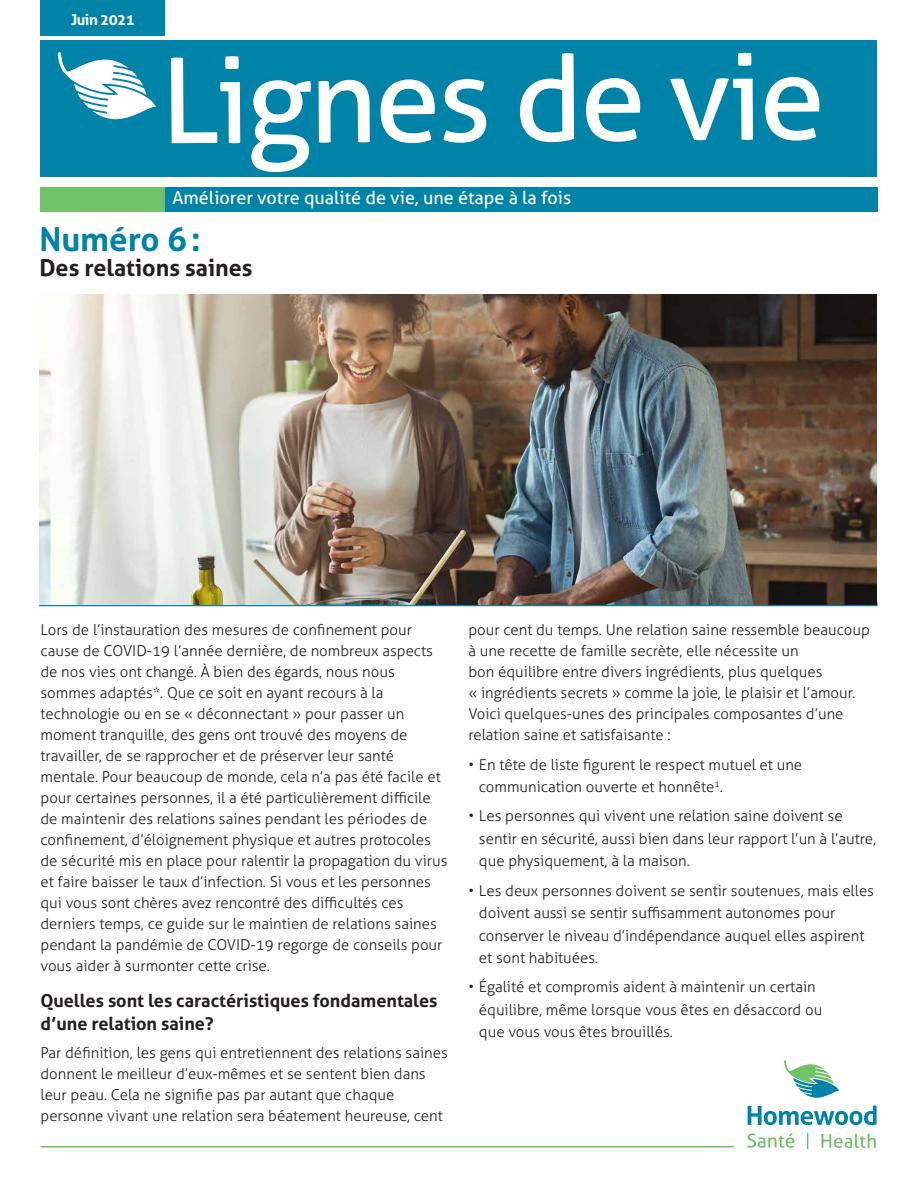
<style>
.page{position:relative;width:918px;height:1188px;background:#fff}
.page>*{position:absolute;margin:0;border:0;box-sizing:border-box;transform-origin:0 0}
.t1{font:118.5px "Aller";letter-spacing:-.035em;color:#fff}
.Title_h3{font:700 33px "Aller";color:#0083a9}
.Title_h3-2{font:700 23.25px "Aller";color:#231f20}
.Subhead_h4{font:700 18px/22.5px "Aller";color:#231f20}
.t2{font:18px "Aller";color:#fff}
.BodyCopy{font:300 15px/21px "Aller";color:#231f20}
.t3{font:700 15px "Aller";letter-spacing:-.03em;color:#fff}
</style>
<div class="page">
<svg style="left:748px;top:1060px;width:129px;height:65px"></svg>
<svg style="left:822px;top:1134px;width:54px;height:14px"></svg>
<svg style="left:747px;top:1133px;width:47px;height:15px"></svg>
<svg style="left:807px;top:1133px;width:1px;height:16px"></svg>
<hr style="left:40px;top:1146px;width:694px;height:2px;background:#71c167">
<div style="left:40px;top:40px;width:838px;height:137px;background:#0083a9"></div>
<div style="left:40px;top:187px;width:125px;height:25px;background:#71c167"></div>
<div style="left:40px;top:0;width:125px;height:35px;background:#0083a9"></div>
<div style="left:165px;top:187px;width:713px;height:25px;background:#0083a9"></div>
<svg style="left:58px;top:52px;width:98px;height:68px"></svg>
<hr style="left:39px;top:602px;width:839px;height:4px;background:#0083a9">
<img style="left:39px;top:295px;width:837px;height:310px">
<p class="t3" style="left:71px;top:11px;width:65px">Juin 2021</p>
<h1 class="t1" style="left:161px;top:27px;width:667px">Lignes de vie</h1>
<h2 class="t2" style="left:172px;top:187px;width:400px">Améliorer votre qualité de vie, une étape à la fois</h2>
<h3 class="Title_h3" style="left:39px;top:218px;width:163px">Numéro 6:</h3>
<h3 class="Title_h3-2" style="left:39px;top:253px;width:215px">Des relations saines</h3>
<p class="BodyCopy" style="left:40px;top:619px;width:409px">Lors de l’instauration des mesures de confinement pour cause de COVID-19 l’année dernière, de nombreux aspects de nos vies ont changé. À bien des égards, nous nous sommes adaptés*. Que ce soit en ayant recours à la technologie ou en se « déconnectant » pour passer un moment tranquille, des gens ont trouvé des moyens de travailler, de se rapprocher et de préserver leur santé mentale. Pour beaucoup de monde, cela n’a pas été facile et pour certaines personnes, il a été particulièrement difficile de maintenir des relations saines pendant les périodes de confinement, d’éloignement physique et autres protocoles de sécurité mis en place pour ralentir la propagation du virus et faire baisser le taux d’infection. Si vous et les personnes qui vous sont chères avez rencontré des difficultés ces derniers temps, ce guide sur le maintien de relations saines pendant la pandémie de COVID-19 regorge de conseils pour vous aider à surmonter cette crise.</p>
<h4 class="Subhead_h4" style="left:40px;top:990px;width:399px">Quelles sont les caractéristiques fondamentales d’une relation saine?</h4>
<p class="BodyCopy" style="left:40px;top:1042px;width:409px">Par définition, les gens qui entretiennent des relations saines donnent le meilleur d’eux-mêmes et se sentent bien dans leur peau. Cela ne signifie pas par autant que chaque personne vivant une relation sera béatement heureuse, cent</p>
<p class="BodyCopy" style="left:468px;top:620px;width:403px">pour cent du temps. Une relation saine ressemble beaucoup à une recette de famille secrète, elle nécessite un<br>bon équilibre entre divers ingrédients, plus quelques<br>« ingrédients secrets » comme la joie, le plaisir et l’amour.<br>Voici quelques-unes des principales composantes d’une relation saine et satisfaisante :</p>
<p class="BodyCopy" style="left:479px;top:753px;width:325px;line-height:22.5px;text-indent:-10px">• En tête de liste figurent le respect mutuel et une communication ouverte et honnête<sup>1</sup>.</p>
<p class="BodyCopy" style="left:479px;top:805px;width:399px;line-height:22.5px;text-indent:-10px">• Les personnes qui vivent une relation saine doivent se sentir en sécurité, aussi bien dans leur rapport l’un à l’autre, que physiquement, à la maison.</p>
<p class="BodyCopy" style="left:479px;top:879px;width:397px;line-height:22.5px;text-indent:-10px">• Les deux personnes doivent se sentir soutenues, mais elles doivent aussi se sentir suffisamment autonomes pour conserver le niveau d’indépendance auquel elles aspirent et sont habituées.</p>
<p class="BodyCopy" style="left:479px;top:976px;width:345px;line-height:22.5px;text-indent:-10px">• Égalité et compromis aident à maintenir un certain équilibre, même lorsque vous êtes en désaccord ou que vous vous êtes brouillés.</p>
</div>
